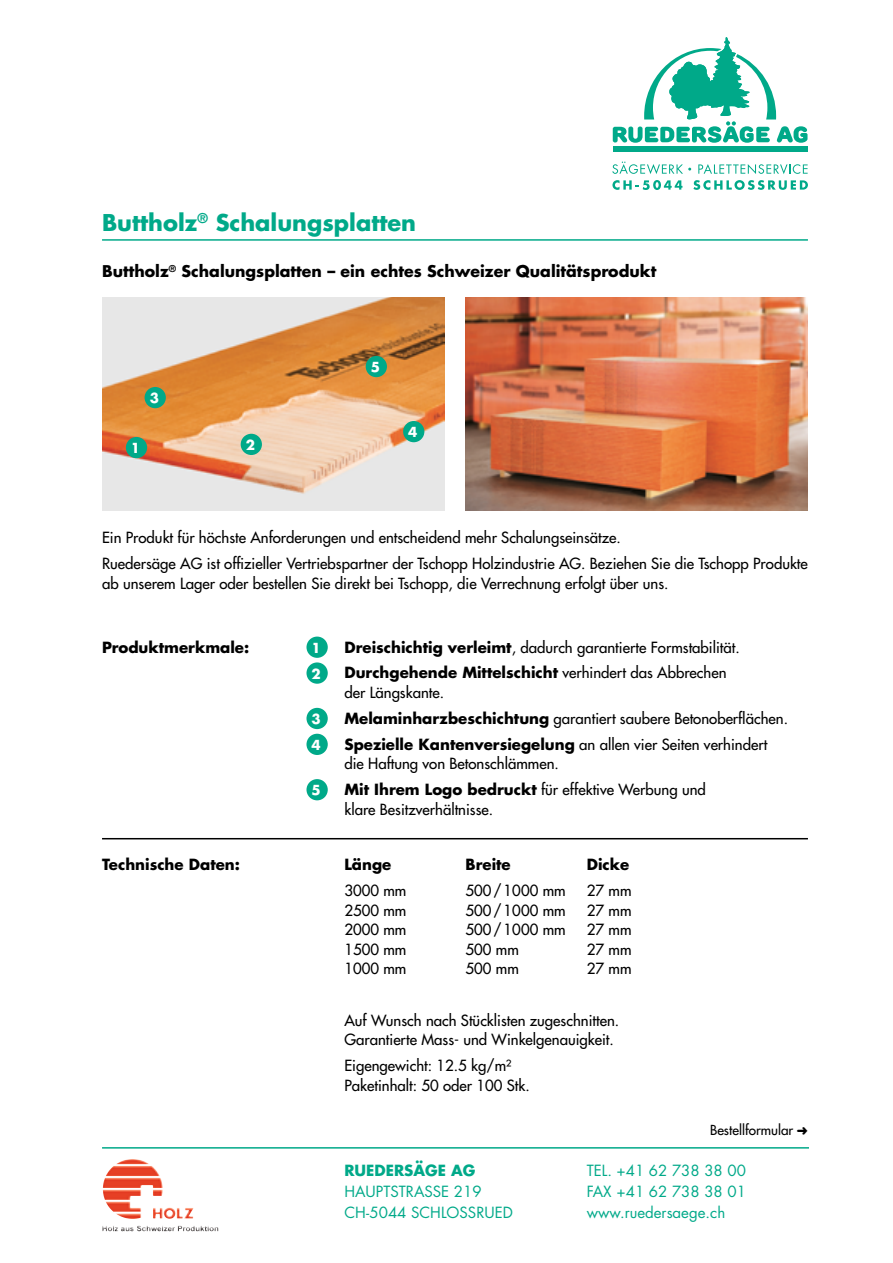
<style>
.page{position:relative;width:893px;height:1263px;background:#fff}
.page>*{position:absolute;margin:0;border:0;box-sizing:border-box;transform-origin:0 0}
.t1{font:700 22.5px "Futura";color:#00a989}
.t2{font:700 15.75px "Futura";color:#000}
.t3{font:15px/19.5px "Futura";color:#000}
.t4{font:15px "Futura";color:#00a989}
.t5{font:700 15px "Futura";color:#000}
.t6{font:700 15px "Futura";color:#00a989}
.t7{font:13.5px "Futura";color:#000}
.t8{font:700 13.5px "Futura";color:#fff}
.s1{font-weight:700}
</style>
<div class="page">
<svg style="left:612px;top:162px;width:79px;height:12px"></svg>
<svg style="left:698px;top:164px;width:110px;height:10px"></svg>
<svg style="left:612px;top:180px;width:70px;height:10px"></svg>
<svg style="left:693px;top:180px;width:115px;height:10px"></svg>
<svg style="left:613px;top:37px;width:194px;height:106px"></svg>
<div style="left:613px;top:146px;width:194px;height:5px;background:#00a989"></div>
<hr style="left:102px;top:1147px;width:707px;height:1px;background:#00a989">
<img style="left:116px;top:1159px;width:33px;height:5px">
<img style="left:466px;top:297px;width:342px;height:213px">
<img style="left:102px;top:297px;width:342px;height:213px">
<hr style="left:102px;top:239px;width:706px;height:2px;background:#00a989">
<hr style="left:102px;top:838px;width:706px;height:1px;background:#000">
<div style="left:306px;top:636px;width:22px;height:22px;background:#00a989;border-radius:50%"></div>
<div style="left:306px;top:662px;width:22px;height:22px;background:#00a989;border-radius:50%"></div>
<div style="left:306px;top:708px;width:22px;height:21px;background:#00a989;border-radius:50%"></div>
<div style="left:306px;top:734px;width:22px;height:21px;background:#00a989;border-radius:50%"></div>
<div style="left:306px;top:779px;width:22px;height:21px;background:#00a989;border-radius:50%"></div>
<div style="left:126px;top:437px;width:21px;height:21px;background:#00a989;border-radius:50%"></div>
<div style="left:241px;top:434px;width:21px;height:21px;background:#00a989;border-radius:50%"></div>
<div style="left:145px;top:387px;width:21px;height:21px;background:#00a989;border-radius:50%"></div>
<div style="left:403px;top:421px;width:21px;height:21px;background:#00a989;border-radius:50%"></div>
<div style="left:366px;top:356px;width:21px;height:21px;background:#00a989;border-radius:50%"></div>
<h1 class="t1" style="left:102px;top:207px;width:316px">Buttholz<sup>®</sup> Schalungsplatten</h1>
<p class="t2" style="left:102px;top:260px;width:556px">Buttholz<sup>®</sup> Schalungsplatten – ein echtes Schweizer Qualitätsprodukt</p>
<p class="t8" style="left:150px;top:389px;width:11px">3</p>
<p class="t8" style="left:131px;top:438px;width:11px">1</p>
<p class="t8" style="left:246px;top:435px;width:11px">2</p>
<p class="t8" style="left:371px;top:357px;width:11px">5</p>
<p class="t8" style="left:408px;top:423px;width:11px">4</p>
<p class="t3" style="left:102px;top:525px;width:707px;line-height:25.8px">Ein Produkt für höchste Anforderungen und entscheidend mehr Schalungseinsätze.<br>Ruedersäge AG ist offizieller Vertriebspartner der Tschopp Holzindustrie AG. Beziehen Sie die Tschopp Produkte</p>
<p class="t3" style="left:102px;top:573px;width:568px">ab unserem Lager oder bestellen Sie direkt bei Tschopp, die Verrechnung erfolgt über uns.</p>
<p class="t5" style="left:102px;top:636px;width:149px">Produktmerkmale:</p>
<p class="t8" style="left:312px;top:638px;width:11px">1</p>
<p class="t3" style="left:344px;top:637px;width:397px"><span class="s1">Dreischichtig verleimt</span>, dadurch garantierte Formstabilität.</p>
<p class="t8" style="left:312px;top:664px;width:11px">2</p>
<p class="t3" style="left:344px;top:663px;width:384px"><span class="s1">Durchgehende Mittelschicht</span> verhindert das Abbrechen der Längskante.</p>
<p class="t8" style="left:312px;top:709px;width:11px">3</p>
<p class="t3" style="left:344px;top:708px;width:445px"><span class="s1">Melaminharzbeschichtung</span> garantiert saubere Betonoberflächen.</p>
<p class="t8" style="left:312px;top:735px;width:11px">4</p>
<p class="t3" style="left:344px;top:734px;width:425px"><span class="s1">Spezielle Kantenversiegelung</span> an allen vier Seiten verhindert die Haftung von Betonschlämmen.</p>
<p class="t8" style="left:312px;top:781px;width:11px">5</p>
<p class="t3" style="left:344px;top:780px;width:363px"><span class="s1">Mit Ihrem Logo bedruckt</span> für effektive Werbung und klare Besitzverhältnisse.</p>
<p class="t5" style="left:102px;top:854px;width:139px">Technische Daten:</p>
<p class="t5" style="left:344px;top:854px;width:48px">Länge</p>
<p class="t5" style="left:466px;top:854px;width:47px">Breite</p>
<p class="t5" style="left:587px;top:854px;width:44px">Dicke</p>
<p class="t3" style="left:344px;top:881px;width:64px">3000 mm</p>
<p class="t3" style="left:466px;top:881px;width:102px">500/1000 mm</p>
<p class="t3" style="left:587px;top:881px;width:46px">27 mm</p>
<p class="t3" style="left:344px;top:900px;width:64px">2500 mm</p>
<p class="t3" style="left:466px;top:900px;width:102px">500/1000 mm</p>
<p class="t3" style="left:587px;top:900px;width:46px">27 mm</p>
<p class="t3" style="left:344px;top:920px;width:64px">2000 mm</p>
<p class="t3" style="left:466px;top:920px;width:102px">500/1000 mm</p>
<p class="t3" style="left:587px;top:920px;width:46px">27 mm</p>
<p class="t3" style="left:344px;top:939px;width:64px">1500 mm</p>
<p class="t3" style="left:466px;top:939px;width:55px">500 mm</p>
<p class="t3" style="left:587px;top:939px;width:46px">27 mm</p>
<p class="t3" style="left:344px;top:959px;width:64px">1000 mm</p>
<p class="t3" style="left:466px;top:959px;width:55px">500 mm</p>
<p class="t3" style="left:587px;top:959px;width:46px">27 mm</p>
<p class="t3" style="left:344px;top:1010px;width:276px">Auf Wunsch nach Stücklisten zugeschnitten.<br>Garantierte Mass- und Winkelgenauigkeit.</p>
<p class="t3" style="left:344px;top:1056px;width:187px">Eigengewicht: 12.5 kg/m²<br>Paketinhalt: 50 oder 100 Stk.</p>
<p class="t7" style="left:710px;top:1122px;width:99px">Bestellformular ➜</p>
<p class="t6" style="left:344px;top:1160px;width:133px">RUEDERSÄGE AG</p>
<p class="t4" style="left:587px;top:1160px;width:161px">TEL. +41 62 738 38 00</p>
<p class="t4" style="left:344px;top:1181px;width:139px">HAUPTSTRASSE 219</p>
<p class="t4" style="left:587px;top:1181px;width:161px">FAX +41 62 738 38 01</p>
<p class="t4" style="left:344px;top:1202px;width:170px">CH-5044 SCHLOSSRUED</p>
<p class="t4" style="left:587px;top:1202px;width:140px">www.ruedersaege.ch</p>
</div>
